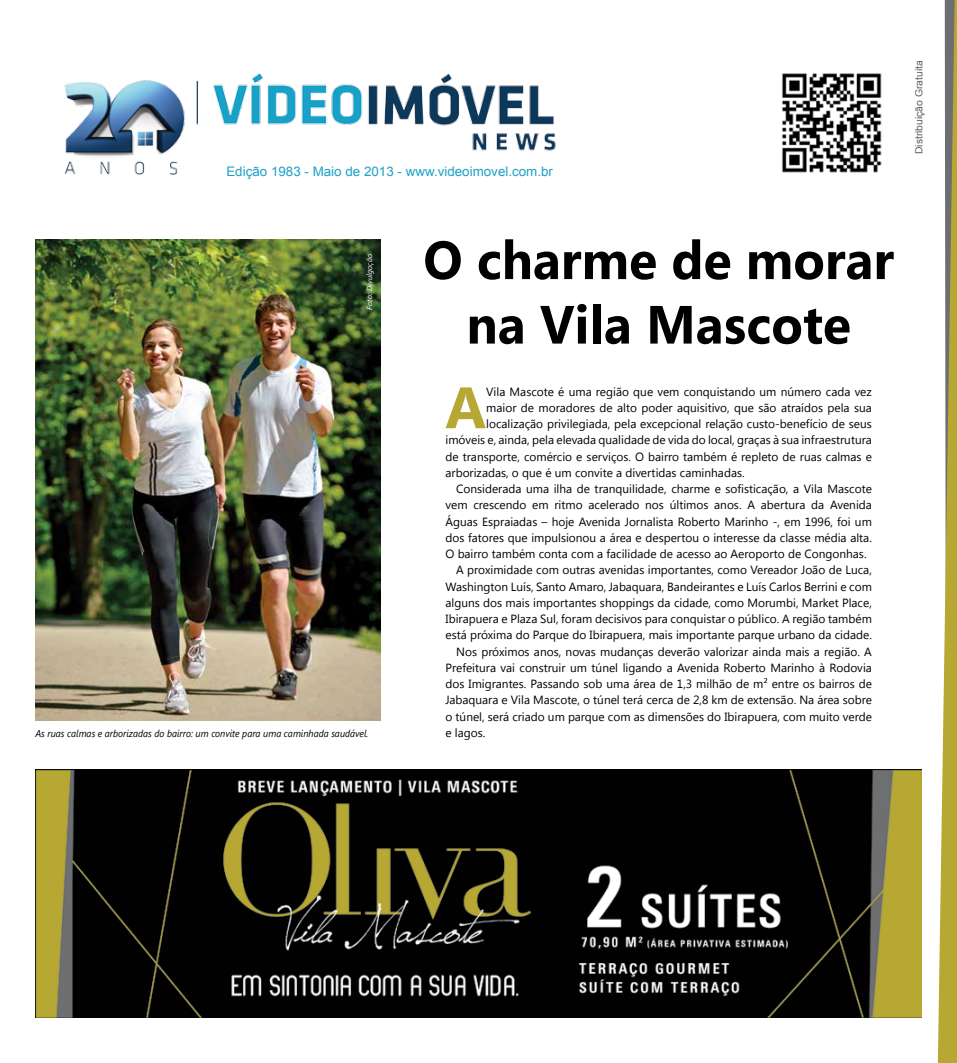
<style>
.page{position:relative;width:957px;height:1063px;background:#fff}
.page>*{position:absolute;margin:0;border:0;box-sizing:border-box;transform-origin:0 0}
.t1{font:700 58.25px "Segoe UI";color:#b7a834}
.t2{font:700 53.75px/64.5px "Segoe UI";color:#000;text-align:center;scale:.96 1}
.t3{font:13.12px "Arial";color:#1ba1c7}
.t4{font:11.88px "Segoe UI";color:#000}
.t5{font:italic 10px "Segoe UI";color:#000;scale:.93 1}
.t6{font:10px "Arial";color:#5f6062;scale:1.04 1}
.t7{font:italic 7.5px "Segoe UI";letter-spacing:.01em;color:#fff}
</style>
<div class="page">
<svg style="left:937px;top:0;width:20px;height:1063px"></svg>
<img style="left:782px;top:73px;width:100px;height:100px">
<img style="left:64px;top:73px;width:492px;height:102px">
<img style="left:35px;top:770px;width:886px;height:248px">
<img style="left:35px;top:240px;width:345px;height:481px">
<p class="t3" style="left:226px;top:163px;width:328px">Edição 1983 - Maio de 2013 - www.videoimovel.com.br</p>
<p class="t6" style="left:912px;top:154px;width:92px;rotate:-90deg">Distribuição Gratuita</p>
<p class="t7" style="left:364px;top:310px;width:57px;rotate:-90deg">Foto: Divulgação</p>
<p class="t5" style="left:35px;top:727px;width:360px">As ruas calmas e arborizadas do bairro: um convite para uma caminhada saudável.</p>
<h2 class="t2" style="left:423px;top:226px;width:492px">O charme de morar na Vila Mascote</h2>
<h1 class="t1" style="left:445px;top:366px;width:42px">A</h1>
<p class="t4" style="left:486px;top:383px;width:387px">Vila Mascote é uma região que vem conquistando um número cada vez</p>
<p class="t4" style="left:486px;top:400px;width:387px">maior de moradores de alto poder aquisitivo, que são atraídos pela sua</p>
<p class="t4" style="left:486px;top:416px;width:387px">localização privilegiada, pela excepcional relação custo-benefício de seus</p>
<p class="t4" style="left:445px;top:432px;width:428px">imóveis e, ainda, pela elevada qualidade de vida do local, graças à sua infraestrutura</p>
<p class="t4" style="left:445px;top:448px;width:428px">de transporte, comércio e serviços. O bairro também é repleto de ruas calmas e</p>
<p class="t4" style="left:445px;top:465px;width:301px">arborizadas, o que é um convite a divertidas caminhadas.</p>
<p class="t4" style="left:456px;top:481px;width:417px">Considerada uma ilha de tranquilidade, charme e sofisticação, a Vila Mascote</p>
<p class="t4" style="left:445px;top:497px;width:428px">vem crescendo em ritmo acelerado nos últimos anos. A abertura da Avenida</p>
<p class="t4" style="left:445px;top:513px;width:428px">Águas Espraiadas – hoje Avenida Jornalista Roberto Marinho -, em 1996, foi um</p>
<p class="t4" style="left:445px;top:530px;width:428px">dos fatores que impulsionou a área e despertou o interesse da classe média alta.</p>
<p class="t4" style="left:445px;top:546px;width:422px">O bairro também conta com a facilidade de acesso ao Aeroporto de Congonhas.</p>
<p class="t4" style="left:456px;top:562px;width:417px">A proximidade com outras avenidas importantes, como Vereador João de Luca,</p>
<p class="t4" style="left:445px;top:578px;width:428px">Washington Luís, Santo Amaro, Jabaquara, Bandeirantes e Luís Carlos Berrini e com</p>
<p class="t4" style="left:445px;top:594px;width:428px">alguns dos mais importantes shoppings da cidade, como Morumbi, Market Place,</p>
<p class="t4" style="left:445px;top:611px;width:428px">Ibirapuera e Plaza Sul, foram decisivos para conquistar o público. A região também</p>
<p class="t4" style="left:445px;top:627px;width:428px">está próxima do Parque do Ibirapuera, mais importante parque urbano da cidade.</p>
<p class="t4" style="left:456px;top:643px;width:417px">Nos próximos anos, novas mudanças deverão valorizar ainda mais a região. A</p>
<p class="t4" style="left:445px;top:659px;width:428px">Prefeitura vai construir um túnel ligando a Avenida Roberto Marinho à Rodovia</p>
<p class="t4" style="left:445px;top:676px;width:428px">dos Imigrantes. Passando sob uma área de 1,3 milhão de m² entre os bairros de</p>
<p class="t4" style="left:445px;top:692px;width:428px">Jabaquara e Vila Mascote, o túnel terá cerca de 2,8 km de extensão. Na área sobre</p>
<p class="t4" style="left:445px;top:708px;width:428px">o túnel, será criado um parque com as dimensões do Ibirapuera, com muito verde</p>
<p class="t4" style="left:445px;top:724px;width:41px">e lagos.</p>
</div>
